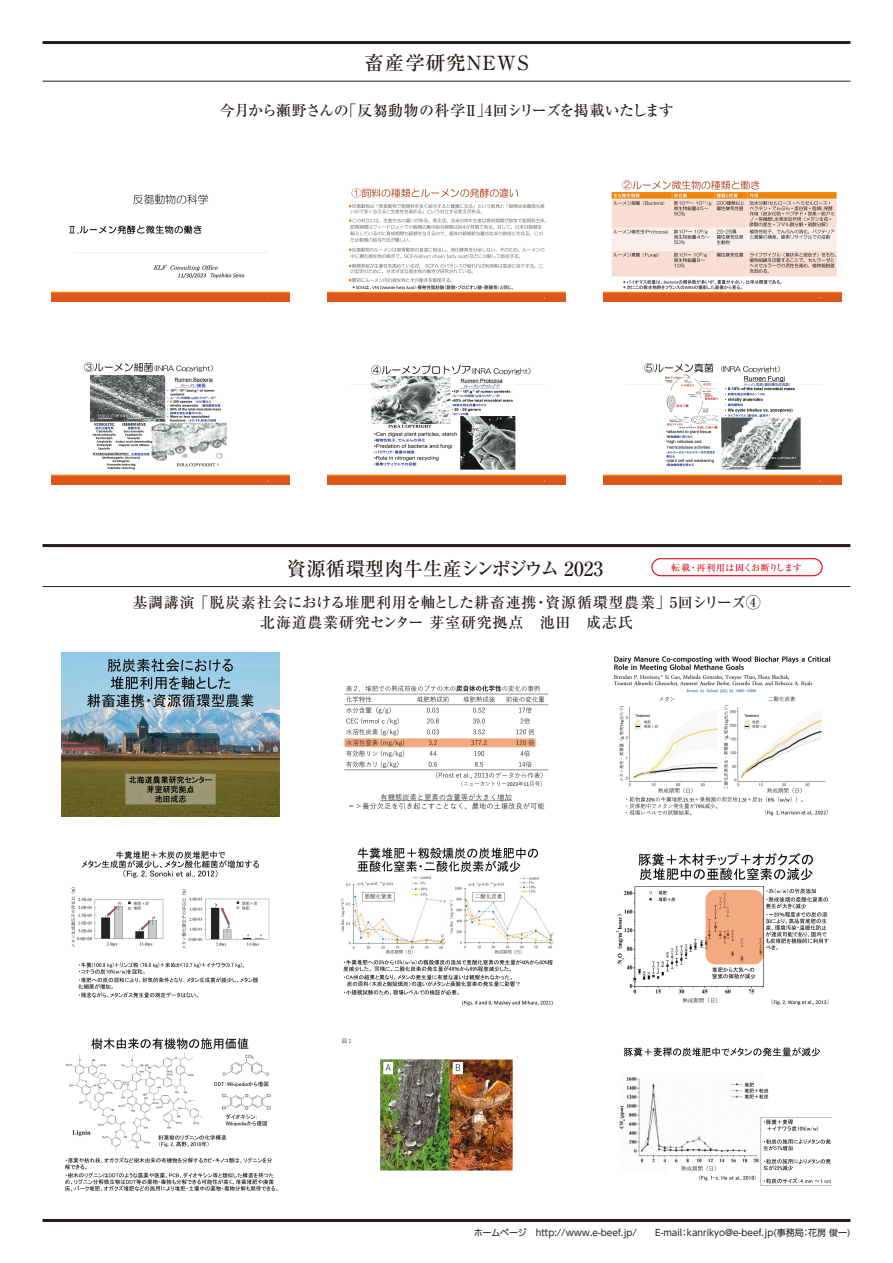
<style>
.page{position:relative;width:893px;height:1263px;background:#fff}
.page>*{position:absolute;margin:0;border:0;box-sizing:border-box;transform-origin:0 0}
.t1{font:500 19.5px "Ryumin Pro";color:#231916}
.t2{font:500 19.5px "Ryumin Pro";letter-spacing:.05em;color:#231916}
.t3{font:500 15px/19.5px "Ryumin Pro";letter-spacing:.05em;color:#231916;text-align:center}
.t4{font:500 15px "Ryumin Pro";letter-spacing:-.04em;color:#231916}
.t5{font:9px "UD Shin Go Pro";color:#231916}
.t6{font:500 9px "Ryumin Pro";letter-spacing:.015em;color:#e00012}
</style>
<div class="page">
<hr style="left:43px;top:1219px;width:807px;height:3px;background:#231916">
<div style="left:651px;top:558px;width:172px;height:18px;border:1px solid #e00012;border-radius:9px"></div>
<hr style="left:43px;top:544px;width:807px;height:3px;background:#231916">
<hr style="left:43px;top:586px;width:807px;height:1px;background:#231916">
<img style="left:619px;top:1047px;width:212px;height:139px">
<img style="left:342px;top:1038px;width:171px;height:133px">
<img style="left:65px;top:1038px;width:213px;height:153px">
<img style="left:616px;top:853px;width:213px;height:152px">
<img style="left:341px;top:847px;width:213px;height:159px">
<img style="left:71px;top:851px;width:199px;height:147px">
<img style="left:613px;top:656px;width:218px;height:160px">
<img style="left:344px;top:685px;width:205px;height:125px">
<img style="left:62px;top:653px;width:218px;height:163px">
<img style="left:603px;top:363px;width:238px;height:121px">
<img style="left:328px;top:364px;width:237px;height:120px">
<img style="left:52px;top:362px;width:238px;height:122px">
<img style="left:603px;top:180px;width:238px;height:122px">
<img style="left:328px;top:188px;width:237px;height:114px">
<img style="left:52px;top:194px;width:238px;height:108px">
<hr style="left:43px;top:41px;width:807px;height:3px;background:#231916">
<hr style="left:43px;top:81px;width:807px;height:1px;background:#231916">
<h1 class="t2" style="left:364px;top:47px;width:166px">畜産学研究NEWS</h1>
<p class="t4" style="left:219px;top:99px;width:456px">今月から瀬野さんの「反芻動物の科学Ⅱ」4回シリーズを掲載いたします</p>
<h1 class="t1" style="left:287px;top:553px;width:318px">資源循環型肉牛生産シンポジウム 2023</h1>
<p class="t6" style="left:671px;top:560px;width:132px">転載・再利用は固くお断りします</p>
<p class="t3" style="left:132px;top:592px;width:630px">基調講演 「脱炭素社会における堆肥利用を軸とした耕畜連携・資源循環型農業｣ 5回シリーズ④北海道農業研究センター 芽室研究拠点　池田　成志氏</p>
<p class="t5" style="left:474px;top:1225px;width:378px">ホームページ　http://www.e-beef.jp/　　E-mail：kanrikyo@e-beef.jp(事務局：花房 俊一)</p>
</div>
